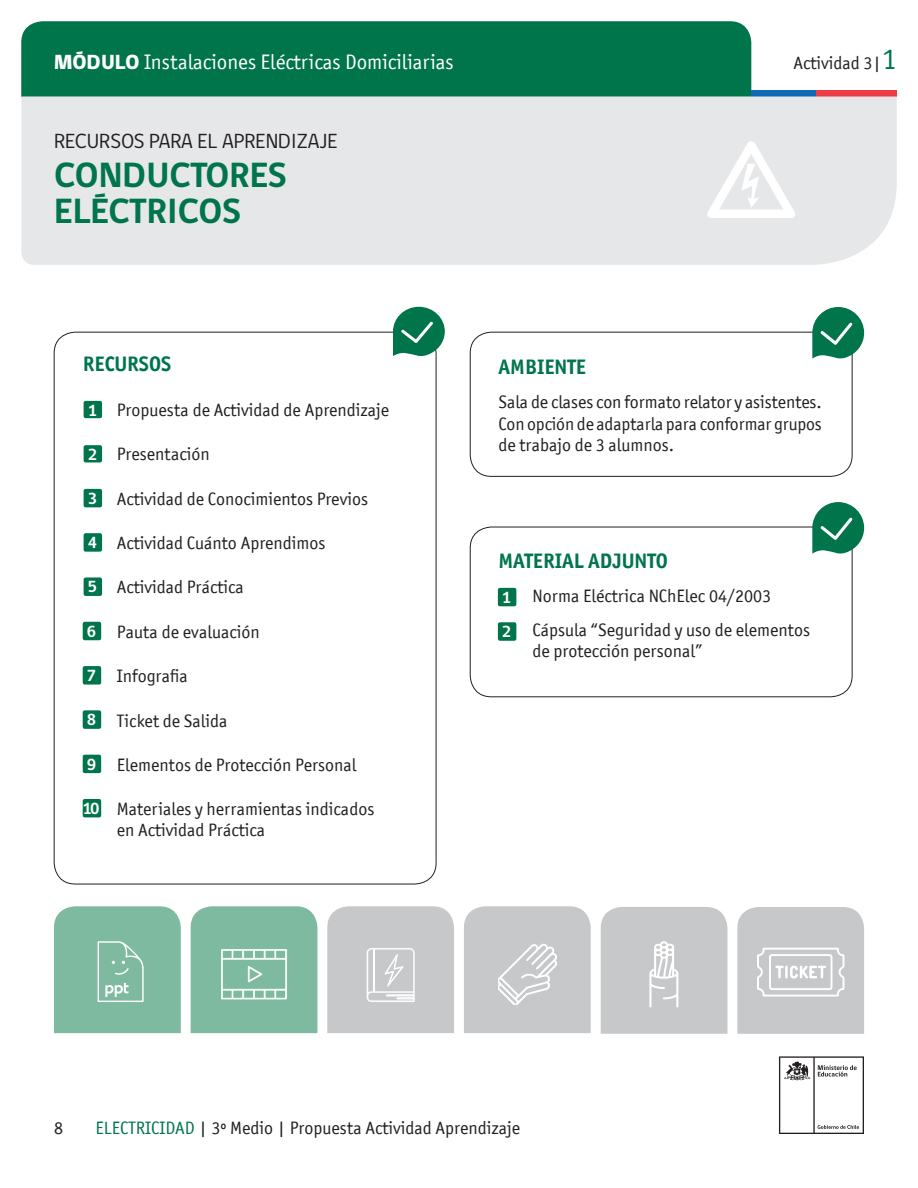
<style>
.page{position:relative;width:918px;height:1188px;background:#fff}
.page>*{position:absolute;margin:0;border:0;box-sizing:border-box;transform-origin:0 0}
.t1{font:700 36px/36px "gob CL";color:#00754b}
.t2{font:21px "Officina San ITC";color:#fff}
.t3{font:700 21px "Officina San ITC";color:#00754b}
.t4{font:21px "gob CL";color:#231f20}
.t5{font:18px/21px "Officina San ITC";color:#231f20}
.t6{font:700 16.5px "gob CL";color:#fff}
.s1{font-family:"gob CL";font-weight:800}
.s2{font-size:30px;color:#00754b}
.s3{color:#00754b}
</style>
<div class="page">
<svg style="left:779px;top:1056px;width:85px;height:78px"></svg>
<div style="left:21px;top:21px;width:730px;height:76px;background:#00754b"></div>
<div style="left:751px;top:90px;width:65px;height:7px;background:#0f69b4"></div>
<div style="left:816px;top:90px;width:81px;height:7px;background:#eb3c46"></div>
<div style="left:21px;top:97px;width:876px;height:168px;background:#e6e7e9"></div>
<svg style="left:393px;top:307px;width:52px;height:51px"></svg>
<div style="left:84px;top:401px;width:18px;height:17px;background:#00754b;border-radius:2px"></div>
<div style="left:84px;top:445px;width:18px;height:17px;background:#00754b;border-radius:2px"></div>
<div style="left:84px;top:489px;width:18px;height:18px;background:#00754b;border-radius:2px"></div>
<div style="left:84px;top:533px;width:18px;height:19px;background:#00754b;border-radius:2px"></div>
<div style="left:84px;top:577px;width:18px;height:19px;background:#00754b;border-radius:2px"></div>
<div style="left:83px;top:622px;width:18px;height:18px;background:#00754b;border-radius:2px"></div>
<div style="left:83px;top:666px;width:18px;height:19px;background:#00754b;border-radius:2px"></div>
<div style="left:83px;top:710px;width:18px;height:19px;background:#00754b;border-radius:2px"></div>
<div style="left:83px;top:755px;width:18px;height:18px;background:#00754b;border-radius:2px"></div>
<div style="left:470px;top:332px;width:383px;height:145px;border:1px solid #231f20;border-radius:21px"></div>
<svg style="left:812px;top:307px;width:52px;height:53px"></svg>
<div style="left:83px;top:799px;width:18px;height:18px;background:#00754b;border-radius:2px"></div>
<svg style="left:707px;top:141px;width:89px;height:77px"></svg>
<div style="left:470px;top:527px;width:383px;height:170px;border:1px solid #231f20;border-radius:21px"></div>
<svg style="left:812px;top:502px;width:52px;height:53px"></svg>
<div style="left:498px;top:588px;width:18px;height:18px;background:#00754b;border-radius:2px"></div>
<div style="left:498px;top:622px;width:18px;height:19px;background:#00754b;border-radius:2px"></div>
<div style="left:54px;top:906px;width:127px;height:127px;background:#7dbaa0"></div>
<svg style="left:737px;top:907px;width:127px;height:127px;background:#cbccce"></svg>
<svg style="left:601px;top:907px;width:127px;height:127px;background:#cacbcd"></svg>
<svg style="left:464px;top:906px;width:127px;height:127px;background:#cacbcd"></svg>
<svg style="left:327px;top:906px;width:127px;height:127px;background:#c9cacc"></svg>
<hr style="left:374px;top:949px;width:1px;height:43px;background:#fff">
<svg style="left:191px;top:906px;width:126px;height:127px;background:#85bea5"></svg>
<p class="t2" style="left:54px;top:50px;width:401px"><span class="s1">MÓDULO</span> Instalaciones Eléctricas Domiciliarias</p>
<p class="t5" style="left:794px;top:53px;width:105px">Actividad 3|<span class="s2">1</span></p>
<p class="t4" style="left:54px;top:127px;width:285px">RECURSOS PARA EL APRENDIZAJE</p>
<p class="t1" style="left:54px;top:158px;width:235px">CONDUCTORES<br>ELÉCTRICOS</p>
<p class="t3" style="left:83px;top:351px;width:90px">RECURSOS</p>
<p class="t5" style="left:117px;top:399px;width:274px">Propuesta de Actividad de Aprendizaje</p>
<p class="t5" style="left:117px;top:444px;width:94px">Presentación</p>
<p class="t5" style="left:117px;top:488px;width:253px">Actividad de Conocimientos Previos</p>
<p class="t5" style="left:117px;top:532px;width:210px">Actividad Cuánto Aprendimos</p>
<p class="t5" style="left:117px;top:577px;width:128px">Actividad Práctica</p>
<p class="t5" style="left:117px;top:621px;width:144px">Pauta de evaluación</p>
<p class="t5" style="left:117px;top:665px;width:72px">Infografia</p>
<p class="t5" style="left:117px;top:710px;width:112px">Ticket de Salida</p>
<p class="t5" style="left:117px;top:754px;width:241px">Elementos de Protección Personal</p>
<p class="t5" style="left:117px;top:799px;width:259px">Materiales y herramientas indicados en Actividad Práctica</p>
<p class="t6" style="left:88px;top:399px;width:11px">1</p>
<p class="t6" style="left:88px;top:443px;width:11px">2</p>
<p class="t6" style="left:88px;top:487px;width:11px">3</p>
<p class="t6" style="left:88px;top:531px;width:11px">4</p>
<p class="t6" style="left:88px;top:576px;width:11px">5</p>
<p class="t6" style="left:87px;top:620px;width:11px">6</p>
<p class="t6" style="left:87px;top:664px;width:11px">7</p>
<p class="t6" style="left:87px;top:708px;width:11px">8</p>
<p class="t6" style="left:87px;top:753px;width:11px">9</p>
<p class="t6" style="left:83px;top:797px;width:19px">10</p>
<p class="t3" style="left:499px;top:353px;width:89px">AMBIENTE</p>
<p class="t5" style="left:499px;top:391px;width:325px;line-height:21.6px;text-align:justify">Sala de clases con formato relator y asistentes.<br>Con opción de adaptarla para conformar grupos de trabajo de 3 alumnos.</p>
<p class="t3" style="left:499px;top:548px;width:171px">MATERIAL ADJUNTO</p>
<p class="t5" style="left:533px;top:585px;width:240px">Norma Eléctrica NChElec 04/2003</p>
<p class="t5" style="left:533px;top:619px;width:279px">Cápsula “Seguridad y uso de elementos de protección personal”</p>
<p class="t6" style="left:502px;top:586px;width:11px">1</p>
<p class="t6" style="left:502px;top:620px;width:11px">2</p>
<p class="t5" style="left:54px;top:1117px;width:10px">8</p>
<p class="t5" style="left:95px;top:1117px;width:426px"><span class="s3">ELECTRICIDAD</span> | 3º Medio | Propuesta Actividad Aprendizaje</p>
</div>
